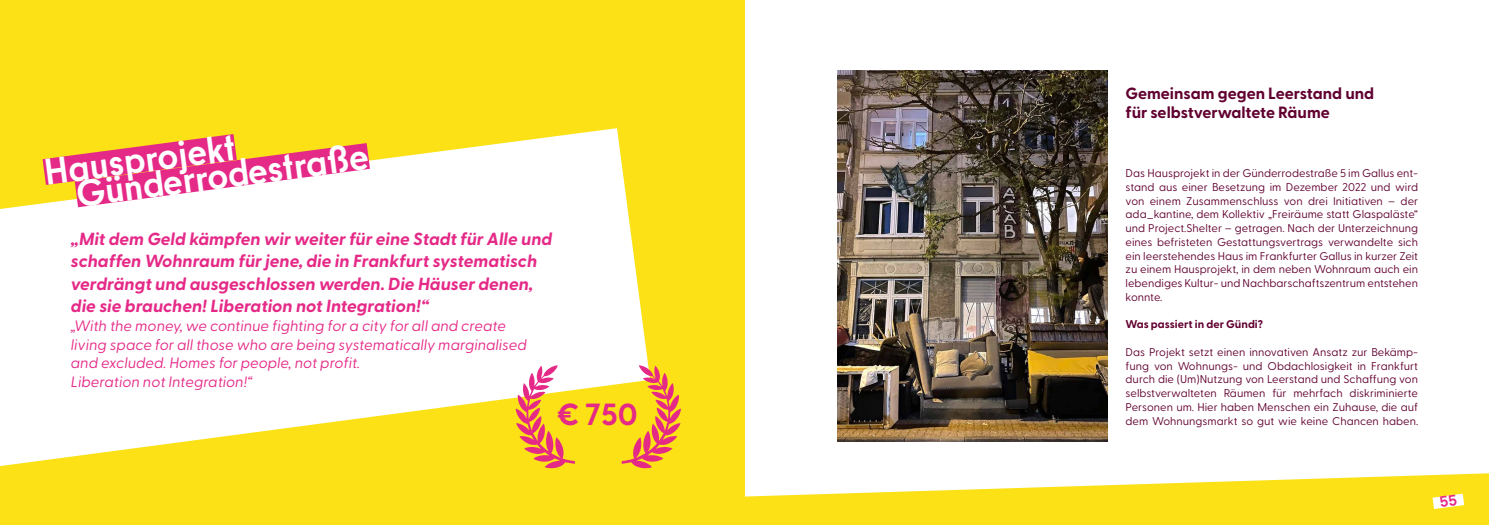
<style>
.page{position:relative;width:1489px;height:525px;background:#fff}
.page>*{position:absolute;margin:0;border:0;box-sizing:border-box;transform-origin:0 0}
.t1{font:700 37px "Berlin Type";color:#fff}
.t2{font:700 30.5px "Greycliff CF";color:#e52987}
.t3{font:italic 700 17.5px/22.5px "Greycliff CF";color:#e52987}
.t4{font:700 16.25px/19px "Greycliff CF";color:#610030}
.t5{font:italic 15px/18.8px "Greycliff CF";color:#e52987}
.t6{font:11.25px/13.8px "Greycliff CF";color:#610030;text-align:justify}
.t7{font:700 11.25px "Greycliff CF";color:#610030}
</style>
<div class="page">
<svg style="left:744px;top:472px;width:744px;height:52px;fill:#fbe115"></svg>
<div style="left:0;top:0;width:744px;height:524px;background:#fbe115"></div>
<svg style="left:0;top:128px;width:649px;height:338px;fill:#fff"></svg>
<img style="left:837px;top:71px;width:270px;height:370px">
<svg style="left:43px;top:134px;width:327px;height:73px"></svg>
<svg style="left:621px;top:365px;width:60px;height:103px"></svg>
<svg style="left:515px;top:365px;width:60px;height:103px"></svg>
<svg style="left:1432px;top:493px;width:31px;height:15px"></svg>
<h1 class="t1" style="left:42px;top:159px;width:194px;rotate:-8deg">Hausprojekt</h1>
<h1 class="t1" style="left:74px;top:181px;width:296px;rotate:-8deg">Günderrodestraße</h1>
<h3 class="t3" style="left:71px;top:228px;width:483px">„Mit dem Geld kämpfen wir weiter für eine Stadt für Alle und schaffen Wohnraum für jene, die in Frankfurt systematisch verdrängt und ausgeschlossen werden. Die Häuser denen, die sie brauchen! Liberation not Integration!“</h3>
<h3 class="t5" style="left:71px;top:317px;width:457px">„With the money, we continue fighting for a city for all and create living space for all those who are being systematically marginalised and excluded. Homes for people, not profit.<br>Liberation not Integration!“</h3>
<h2 class="t2" style="left:556px;top:400px;width:82px">€ 750</h2>
<h3 class="t4" style="left:1125px;top:85px;width:250px">Gemeinsam gegen Leerstand und für selbstverwaltete Räume</h3>
<p class="t6" style="left:1125px;top:166px;width:294px">Das Hausprojekt in der Günderrodestraße 5 im Gallus ent&shy;stand aus einer Besetzung im Dezember 2022 und wird von einem Zusammenschluss von drei Initiativen – der ada_kantine, dem Kollektiv „Freiräume statt Glaspaläste“ und Project.Shelter – getragen. Nach der Unterzeichnung eines befristeten Gestattungsvertrags verwandelte sich ein leerstehendes Haus im Frankfurter Gallus in kurzer Zeit zu einem Hausprojekt, in dem neben Wohnraum auch ein lebendiges Kultur- und Nachbarschaftszentrum entstehen konnte.</p>
<p class="t7" style="left:1125px;top:319px;width:139px">Was passiert in der Gündi?</p>
<p class="t6" style="left:1125px;top:345px;width:294px">Das Projekt setzt einen innovativen Ansatz zur Bekämp&shy;fung von Wohnungs- und Obdachlosigkeit in Frankfurt durch die (Um)Nutzung von Leerstand und Schaffung von selbstverwalteten Räumen für mehrfach diskriminierte Personen um. Hier haben Menschen ein Zuhause, die auf dem Wohnungsmarkt so gut wie keine Chancen haben.</p>
</div>
